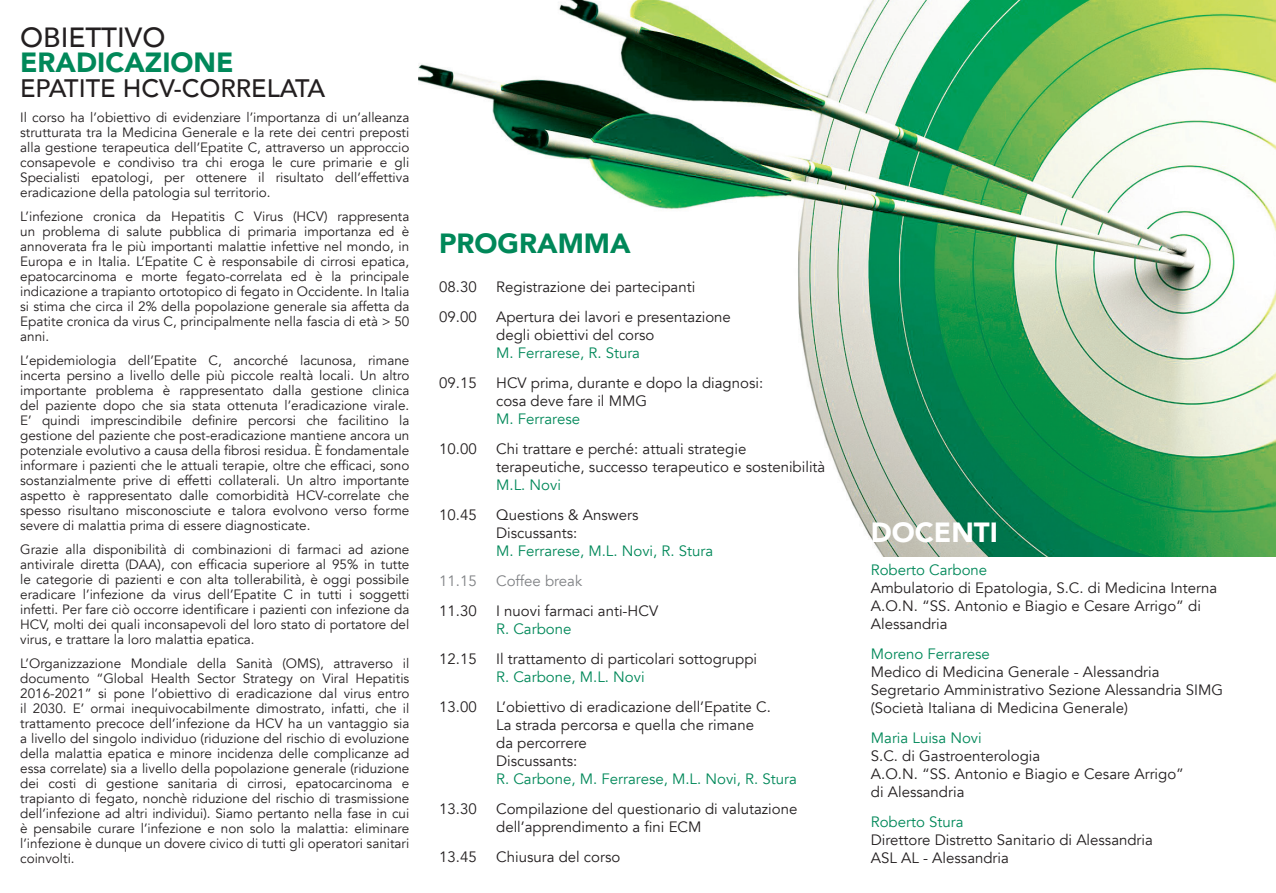
<style>
.page{position:relative;width:1276px;height:893px;background:#fff}
.page>*{position:absolute;margin:0;border:0;box-sizing:border-box;transform-origin:0 0}
.t1{font:900 27.75px "Avenir";color:#008859}
.t2{font:500 27.75px "Avenir";color:#231f20}
.t3{font:900 27.75px "Avenir";color:#fff}
.t4{font:500 25.2px "Avenir";color:#231f20}
.t5{font:15px/18px "Avenir";color:#231f20}
.t6{font:15px "Avenir";color:#008859}
.t7{font:15px "Avenir";color:#808285}
.t8{font:13.5px/15px "Avenir";color:#231f20;text-align:justify}
</style>
<div class="page">
<img style="left:418px;top:0;width:858px;height:557px">
<p class="t2" style="left:20px;top:13px;width:147px">OBIETTIVO</p>
<p class="t1" style="left:20px;top:38px;width:215px">ERADICAZIONE</p>
<p class="t4" style="left:20px;top:66px;width:306px">EPATITE HCV-CORRELATA</p>
<p class="t8" style="left:20px;top:110px;width:391px">Il corso ha l’obiettivo di evidenziare l’importanza di un’alleanza strutturata tra la Medicina Generale e la rete dei centri preposti alla gestione terapeutica dell’Epatite C, attraverso un approccio consapevole e condiviso tra chi eroga le cure primarie e gli Specialisti epatologi, per ottenere il risultato dell’effettiva eradicazione della patologia sul territorio.</p>
<p class="t8" style="left:20px;top:209px;width:391px">L’infezione cronica da Hepatitis C Virus (HCV) rappresenta un problema di salute pubblica di primaria importanza ed è annoverata fra le più importanti malattie infettive nel mondo, in Europa e in Italia. L’Epatite C è responsabile di cirrosi epatica, epatocarcinoma e morte fegato-correlata ed è la principale indicazione a trapianto ortotopico di fegato in Occidente. In Italia si stima che circa il 2% della popolazione generale sia affetta da Epatite cronica da virus C, principalmente nella fascia di età &gt; 50 anni.</p>
<p class="t8" style="left:20px;top:353px;width:391px">L’epidemiologia dell’Epatite C, ancorché lacunosa, rimane incerta persino a livello delle più piccole realtà locali. Un altro importante problema è rappresentato dalla gestione clinica del paziente dopo che sia stata ottenuta l’eradicazione virale.<br>E’ quindi imprescindibile definire percorsi che facilitino la gestione del paziente che post-eradicazione mantiene ancora un potenziale evolutivo a causa della fibrosi residua. È fondamentale informare i pazienti che le attuali terapie, oltre che efficaci, sono sostanzialmente prive di effetti collaterali. Un altro importante aspetto è rappresentato dalle comorbidità HCV-correlate che spesso risultano misconosciute e talora evolvono verso forme severe di malattia prima di essere diagnosticate.</p>
<p class="t8" style="left:20px;top:542px;width:391px">Grazie alla disponibilità di combinazioni di farmaci ad azione antivirale diretta (DAA), con efficacia superiore al 95% in tutte le categorie di pazienti e con alta tollerabilità, è oggi possibile eradicare l’infezione da virus dell’Epatite C in tutti i soggetti infetti. Per fare ciò occorre identificare i pazienti con infezione da HCV, molti dei quali inconsapevoli del loro stato di portatore del virus, e trattare la loro malattia epatica.</p>
<p class="t8" style="left:20px;top:656px;width:391px">L’Organizzazione Mondiale della Sanità (OMS), attraverso il documento “Global Health Sector Strategy on Viral Hepatitis 2016-2021” si pone l’obiettivo di eradicazione dal virus entro il 2030. E’ ormai inequivocabilmente dimostrato, infatti, che il trattamento precoce dell’infezione da HCV ha un vantaggio sia a livello del singolo individuo (riduzione del rischio di evoluzione della malattia epatica e minore incidenza delle complicanze ad essa correlate) sia a livello della popolazione generale (riduzione dei costi di gestione sanitaria di cirrosi, epatocarcinoma e trapianto di fegato, nonchè riduzione del rischio di trasmissione dell’infezione ad altri individui). Siamo pertanto nella fase in cui è pensabile curare l’infezione e non solo la malattia: eliminare l’infezione è dunque un dovere civico di tutti gli operatori sanitari coinvolti.</p>
<p class="t1" style="left:439px;top:220px;width:193px">PROGRAMMA</p>
<p class="t5" style="left:439px;top:278px;width:39px">08.30</p>
<p class="t5" style="left:496px;top:278px;width:201px">Registrazione dei partecipanti</p>
<p class="t5" style="left:439px;top:308px;width:39px">09.00</p>
<p class="t5" style="left:496px;top:308px;width:236px">Apertura dei lavori e presentazione</p>
<p class="t5" style="left:496px;top:326px;width:160px">degli obiettivi del corso</p>
<p class="t6" style="left:496px;top:344px;width:145px">M. Ferrarese, R. Stura</p>
<p class="t5" style="left:439px;top:374px;width:39px">09.15</p>
<p class="t5" style="left:496px;top:374px;width:268px">HCV prima, durante e dopo la diagnosi:</p>
<p class="t5" style="left:496px;top:392px;width:152px">cosa deve fare il MMG</p>
<p class="t6" style="left:496px;top:410px;width:85px">M. Ferrarese</p>
<p class="t5" style="left:439px;top:440px;width:39px">10.00</p>
<p class="t5" style="left:496px;top:440px;width:331px">Chi trattare e perché: attuali strategie terapeutiche, successo terapeutico e sostenibilità</p>
<p class="t6" style="left:496px;top:476px;width:66px">M.L. Novi</p>
<p class="t5" style="left:439px;top:506px;width:39px">10.45</p>
<p class="t5" style="left:496px;top:506px;width:144px">Questions &amp; Answers</p>
<p class="t5" style="left:496px;top:524px;width:83px">Discussants:</p>
<p class="t6" style="left:496px;top:542px;width:218px">M. Ferrarese, M.L. Novi, R. Stura</p>
<p class="t7" style="left:439px;top:572px;width:39px">11.15</p>
<p class="t7" style="left:496px;top:572px;width:88px">Coffee break</p>
<p class="t5" style="left:439px;top:602px;width:39px">11.30</p>
<p class="t5" style="left:496px;top:602px;width:163px">I nuovi farmaci anti-HCV</p>
<p class="t6" style="left:496px;top:620px;width:77px">R. Carbone</p>
<p class="t5" style="left:439px;top:650px;width:39px">12.15</p>
<p class="t5" style="left:496px;top:650px;width:262px">Il trattamento di particolari sottogruppi</p>
<p class="t6" style="left:496px;top:668px;width:150px">R. Carbone, M.L. Novi</p>
<p class="t5" style="left:439px;top:698px;width:39px">13.00</p>
<p class="t5" style="left:496px;top:698px;width:276px">L’obiettivo di eradicazione dell’Epatite C.</p>
<p class="t5" style="left:496px;top:716px;width:259px">La strada percorsa e quella che rimane</p>
<p class="t5" style="left:496px;top:734px;width:92px">da percorrere</p>
<p class="t5" style="left:496px;top:752px;width:83px">Discussants:</p>
<p class="t6" style="left:496px;top:770px;width:302px">R. Carbone, M. Ferrarese, M.L. Novi, R. Stura</p>
<p class="t5" style="left:439px;top:800px;width:39px">13.30</p>
<p class="t5" style="left:496px;top:800px;width:303px">Compilazione del questionario di valutazione dell’apprendimento a fini ECM</p>
<p class="t5" style="left:439px;top:848px;width:39px">13.45</p>
<p class="t5" style="left:496px;top:848px;width:126px">Chiusura del corso</p>
<p class="t3" style="left:871px;top:508px;width:129px">DOCENTI</p>
<p class="t6" style="left:871px;top:561px;width:118px">Roberto Carbone</p>
<p class="t5" style="left:871px;top:579px;width:348px">Ambulatorio di Epatologia, S.C. di Medicina Interna</p>
<p class="t5" style="left:871px;top:597px;width:332px">A.O.N. “SS. Antonio e Biagio e Cesare Arrigo” di<br>Alessandria</p>
<p class="t6" style="left:871px;top:645px;width:120px">Moreno Ferrarese</p>
<p class="t5" style="left:871px;top:663px;width:290px">Medico di Medicina Generale - Alessandria</p>
<p class="t5" style="left:871px;top:681px;width:354px">Segretario Amministrativo Sezione Alessandria SIMG (Società Italiana di Medicina Generale)</p>
<p class="t6" style="left:871px;top:729px;width:112px">Maria Luisa Novi</p>
<p class="t5" style="left:871px;top:747px;width:171px">S.C. di Gastroenterologia</p>
<p class="t5" style="left:871px;top:765px;width:315px">A.O.N. “SS. Antonio e Biagio e Cesare Arrigo”</p>
<p class="t5" style="left:871px;top:783px;width:95px">di Alessandria</p>
<p class="t6" style="left:871px;top:813px;width:94px">Roberto Stura</p>
<p class="t5" style="left:871px;top:831px;width:284px">Direttore Distretto Sanitario di Alessandria</p>
<p class="t5" style="left:871px;top:849px;width:140px">ASL AL - Alessandria</p>
</div>
